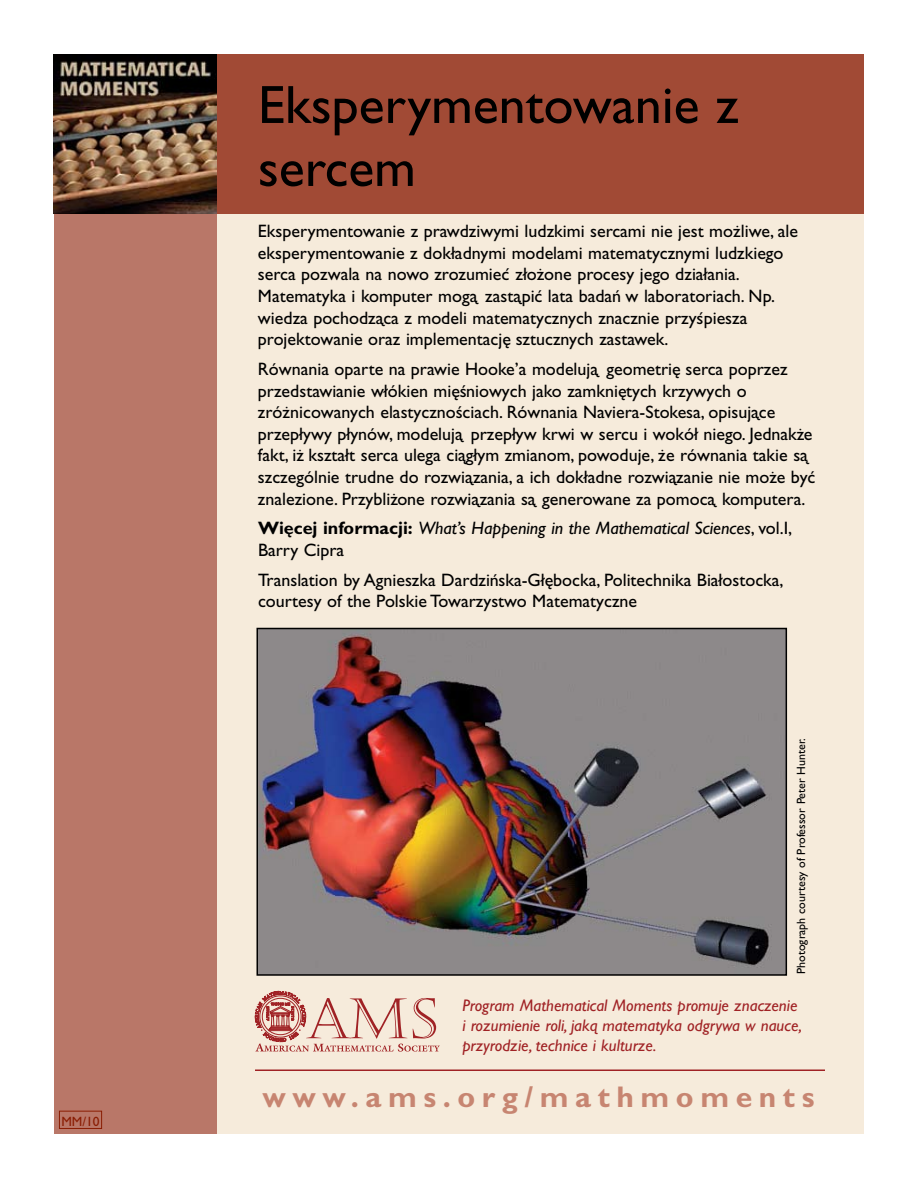
<style>
.page{position:relative;width:918px;height:1188px;background:#fff}
.page>*{position:absolute;margin:0;border:0;box-sizing:border-box;transform-origin:0 0}
.t1{font:54px/63px "Gill Sans";color:#000}
.t2{font:700 30px "Gill Sans";letter-spacing:.22em;color:#c78571}
.t3{font:18px/21.6px "Gill Sans";color:#000}
.t4{font:italic 18px/21.6px "Gill Sans";color:#000}
.t5{font:italic 16.8px/20.2px "Gill Sans";color:#a02225}
.t6{font:13.5px "Gill Sans";color:#8a1d03}
.t7{font:12px "Gill Sans";color:#000}
.s1{font-weight:700;font-style:normal}
.s2{font-style:normal}
</style>
<div class="page">
<div style="left:54px;top:54px;width:810px;height:1080px;background:#f6ebdb"></div>
<div style="left:54px;top:54px;width:162px;height:1080px;background:#b97768"></div>
<div style="left:215px;top:54px;width:649px;height:160px;background:#a14a35"></div>
<img style="left:54px;top:54px;width:162px;height:160px">
<img style="left:259px;top:631px;width:525px;height:342px">
<div style="left:256px;top:628px;width:531px;height:348px;border:2px solid #000"></div>
<div style="left:59px;top:1111px;width:43px;height:18px;border:1px solid #8a1d03"></div>
<svg style="left:255px;top:991px;width:185px;height:61px"></svg>
<hr style="left:255px;top:1070px;width:570px;height:1px;background:#a02225">
<p class="t6" style="left:61px;top:1114px;width:40px">MM/10</p>
<h1 class="t1" style="left:258px;top:74px;width:482px">Eksperymentowanie z sercem</h1>
<p class="t3" style="left:258px;top:221px;width:542px">Eksperymentowanie z prawdziwymi ludzkimi sercami nie jest moz˙liwe, ale eksperymentowanie z dokładnymi modelami matematycznymi ludzkiego serca pozwala na nowo zrozumiec´ złoz˙one procesy jego działania.<br>Matematyka i komputer moga˛ zasta˛pic´ lata badan´ w laboratoriach. Np. wiedza pochodza˛ca z modeli matematycznych znacznie przys´piesza projektowanie oraz implementacje˛ sztucznych zastawek.</p>
<p class="t3" style="left:258px;top:358px;width:559px">Równania oparte na prawie Hooke’a modeluja˛ geometrie˛ serca poprzez przedstawianie włókien mie˛s´niowych jako zamknie˛tych krzywych o zróz˙nicowanych elastycznos´ciach. Równania Naviera-Stokesa, opisuja˛ce przepływy płynów, modeluja˛ przepływ krwi w sercu i wokół niego. Jednakz˙e fakt, iz˙ kształt serca ulega cia˛głym zmianom, powoduje, z˙e równania takie sa˛ szczególnie trudne do rozwia˛zania, a ich dokładne rozwia˛zanie nie moz˙e byc´ znalezione. Przybliz˙one rozwia˛zania sa˛ generowane za pomoca˛ komputera.</p>
<p class="t4" style="left:258px;top:518px;width:536px"><span class="s1">Wie˛cej informacji:</span> What’s Happening in the Mathematical Sciences<span class="s2">, vol.I,<br>Barry Cipra</span></p>
<p class="t3" style="left:258px;top:569px;width:527px">Translation by Agnieszka Dardzin´ska-Głe˛bocka, Politechnika Białostocka, courtesy of the Polskie Towarzystwo Matematyczne</p>
<p class="t7" style="left:794px;top:974px;width:237px;rotate:-90deg">Photograph courtesy of Professor Peter Hunter.</p>
<p class="t5" style="left:462px;top:995px;width:341px">Program Mathematical Moments promuje znaczenie i rozumienie roli, jaka˛ matematyka odgrywa w nauce, przyrodzie, technice i kulturze.</p>
<h2 class="t2" style="left:262px;top:1079px;width:554px">www.ams.org/mathmoments</h2>
</div>
